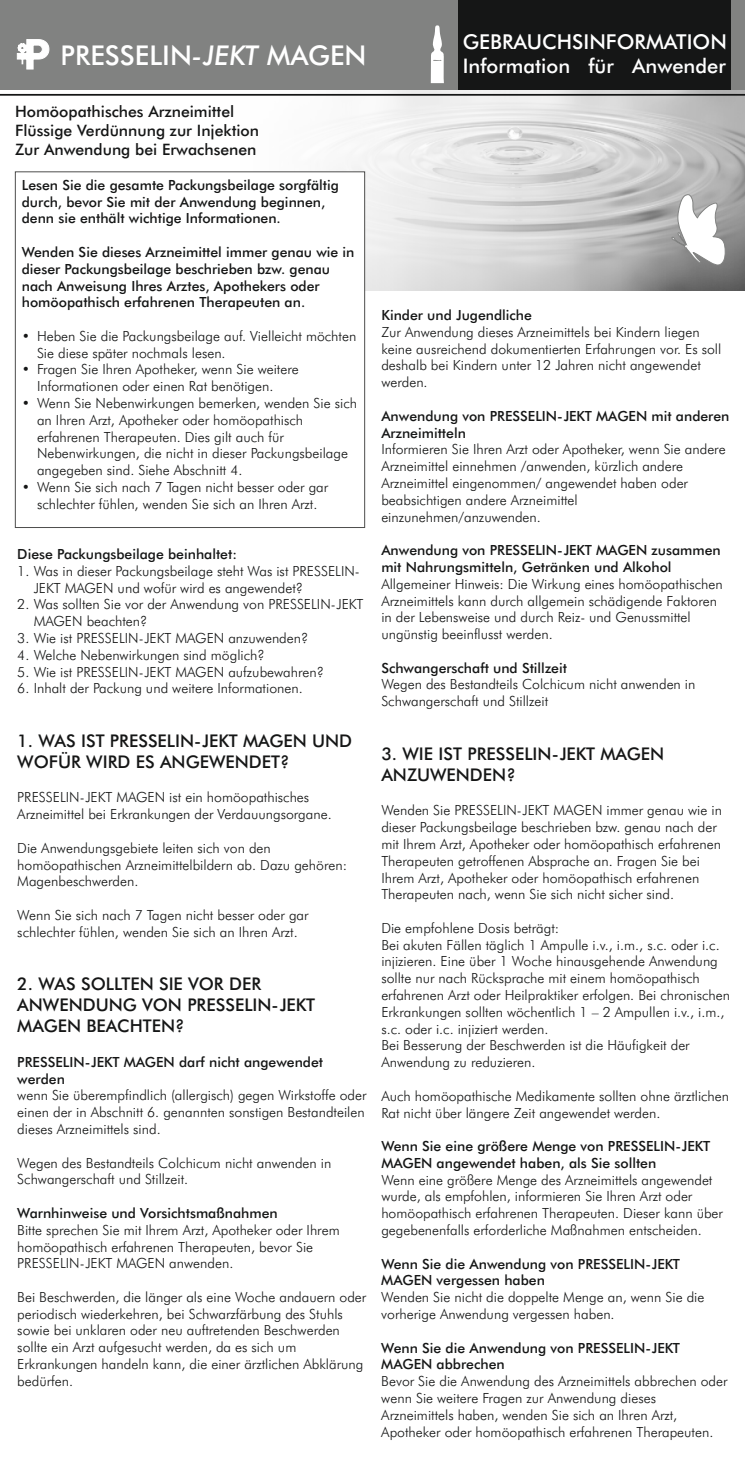
<style>
.page{position:relative;width:745px;height:1464px;background:#fff}
.page>*{position:absolute;margin:0;border:0;box-sizing:border-box;transform-origin:0 0}
.t1{font:500 27.3px "Futura BT";color:#fff}
.t2{font:500 20.47px "Futura BT";color:#fff}
.t3{font:500 20.12px "Futura BT";color:#fff}
.t4{font:500 17.5px/21px "Futura BT";color:#151616}
.t5{font:500 15.75px/18.9px "Futura BT";color:#151616}
.t6{font:300 14px/16.8px "Futura BT";color:#151616}
.t7{font:500 14px/16.8px "Futura BT";color:#151616}
.s1{font-style:italic}
</style>
<div class="page">
<img style="left:224px;top:90px;width:520px;height:200px">
<div style="left:0;top:0;width:744px;height:90px;background:#818281"></div>
<div style="left:457px;top:0;width:273px;height:90px;background:#151616"></div>
<hr style="left:0;top:94px;width:744px;height:2px;background:#151616">
<svg style="left:17px;top:39px;width:32px;height:30px"></svg>
<svg style="left:671px;top:194px;width:54px;height:73px"></svg>
<svg style="left:430px;top:25px;width:13px;height:58px"></svg>
<div style="left:15px;top:171px;width:350px;height:357px;background:#fff;border:1px solid #4e4e4d"></div>
<h1 class="t1" style="left:60px;top:45px;width:307px">PRESSELIN<span class="s1">-JEKT</span> MAGEN</h1>
<p class="t5" style="left:15px;top:103px;width:245px">Homöopathisches Arzneimittel<br>Flüssige Verdünnung zur Injektion<br>Zur Anwendung bei Erwachsenen</p>
<p class="t7" style="left:22px;top:178px;width:318px">Lesen Sie die gesamte Packungsbeilage sorgfältig durch, bevor Sie mit der Anwendung beginnen, denn sie enthält wichtige Informationen.</p>
<p class="t7" style="left:22px;top:245px;width:334px">Wenden Sie dieses Arzneimittel immer genau wie in dieser Packungsbeilage beschrieben bzw. genau nach Anweisung Ihres Arztes, Apothekers oder homöopathisch erfahrenen Therapeuten an.</p>
<p class="t6" style="left:37px;top:329px;width:320px;text-indent:-15px">• Heben Sie die Packungsbeilage auf. Vielleicht möchten<br>Sie diese später nochmals lesen.</p>
<p class="t6" style="left:37px;top:362px;width:263px;text-indent:-15px">• Fragen Sie Ihren Apotheker, wenn Sie weitere<br>Informationen oder einen Rat benötigen.</p>
<p class="t6" style="left:37px;top:396px;width:321px;text-indent:-15px">• Wenn Sie Nebenwirkungen bemerken, wenden Sie sich an Ihren Arzt, Apotheker oder homöopathisch erfahrenen Therapeuten. Dies gilt auch für Nebenwirkungen, die nicht in dieser Packungsbeilage angegeben sind. Siehe Abschnitt 4.</p>
<p class="t6" style="left:22px;top:480px;width:308px;text-align:center">• Wenn Sie sich nach 7 Tagen nicht besser oder gar schlechter fühlen, wenden Sie sich an Ihren Arzt.</p>
<p class="t7" style="left:17px;top:547px;width:221px">Diese Packungsbeilage beinhaltet:</p>
<p class="t6" style="left:34px;top:564px;width:327px;text-indent:-16px">1. Was in dieser Packungsbeilage steht Was ist PRESSELIN-<br>JEKT MAGEN und wofür wird es angewendet?</p>
<p class="t6" style="left:34px;top:597px;width:331px;text-indent:-16px">2. Was sollten Sie vor der Anwendung von PRESSELIN-JEKT<br>MAGEN beachten?</p>
<p class="t6" style="left:17px;top:631px;width:292px">3. Wie ist PRESSELIN-JEKT MAGEN anzuwenden?</p>
<p class="t6" style="left:17px;top:647px;width:249px">4. Welche Nebenwirkungen sind möglich?</p>
<p class="t6" style="left:17px;top:664px;width:308px">5. Wie ist PRESSELIN-JEKT MAGEN aufzubewahren?</p>
<p class="t6" style="left:17px;top:681px;width:287px">6. Inhalt der Packung und weitere Informationen.</p>
<p class="t4" style="left:17px;top:732px;width:336px">1. WAS IST PRESSELIN-JEKT MAGEN UND<br>WOFÜR WIRD ES ANGEWENDET?</p>
<p class="t6" style="left:17px;top:790px;width:316px">PRESSELIN-JEKT MAGEN ist ein homöopathisches<br>Arzneimittel bei Erkrankungen der Verdauungsorgane.</p>
<p class="t6" style="left:17px;top:840px;width:331px">Die Anwendungsgebiete leiten sich von den homöopathischen Arzneimittelbildern ab. Dazu gehören:<br>Magenbeschwerden.</p>
<p class="t6" style="left:17px;top:908px;width:292px">Wenn Sie sich nach 7 Tagen nicht besser oder gar schlechter fühlen, wenden Sie sich an Ihren Arzt.</p>
<p class="t4" style="left:17px;top:975px;width:299px">2. WAS SOLLTEN SIE VOR DER<br>ANWENDUNG VON PRESSELIN-JEKT<br>MAGEN BEACHTEN?</p>
<p class="t7" style="left:17px;top:1054px;width:307px">PRESSELIN-JEKT MAGEN darf nicht angewendet werden</p>
<p class="t6" style="left:17px;top:1088px;width:350px">wenn Sie überempfindlich (allergisch) gegen Wirkstoffe oder einen der in Abschnitt 6. genannten sonstigen Bestandteilen dieses Arzneimittels sind.</p>
<p class="t6" style="left:17px;top:1155px;width:315px">Wegen des Bestandteils Colchicum nicht anwenden in<br>Schwangerschaft und Stillzeit.</p>
<p class="t7" style="left:17px;top:1205px;width:262px">Warnhinweise und Vorsichtsmaßnahmen</p>
<p class="t6" style="left:17px;top:1222px;width:324px">Bitte sprechen Sie mit Ihrem Arzt, Apotheker oder Ihrem homöopathisch erfahrenen Therapeuten, bevor Sie<br>PRESSELIN-JEKT MAGEN anwenden.</p>
<p class="t6" style="left:17px;top:1289px;width:350px">Bei Beschwerden, die länger als eine Woche andauern oder periodisch wiederkehren, bei Schwarzfärbung des Stuhls sowie bei unklaren oder neu auftretenden Beschwerden sollte ein Arzt aufgesucht werden, da es sich um Erkrankungen handeln kann, die einer ärztlichen Abklärung bedürfen.</p>
<h2 class="t2" style="left:462px;top:33px;width:265px">GEBRAUCHSINFORMATION</h2>
<h3 class="t3" style="left:462px;top:58px;width:264px">Information für Anwender</h3>
<p class="t7" style="left:381px;top:308px;width:152px">Kinder und Jugendliche</p>
<p class="t6" style="left:381px;top:325px;width:341px">Zur Anwendung dieses Arzneimittels bei Kindern liegen keine ausreichend dokumentierten Erfahrungen vor. Es soll deshalb bei Kindern unter 12 Jahren nicht angewendet werden.</p>
<p class="t7" style="left:381px;top:409px;width:349px">Anwendung von PRESSELIN-JEKT MAGEN mit anderen<br>Arzneimitteln</p>
<p class="t6" style="left:381px;top:442px;width:345px">Informieren Sie Ihren Arzt oder Apotheker, wenn Sie andere Arzneimittel einnehmen /anwenden, kürzlich andere Arzneimittel eingenommen/ angewendet haben oder beabsichtigen andere Arzneimittel einzunehmen/anzuwenden.</p>
<p class="t7" style="left:381px;top:543px;width:341px">Anwendung von PRESSELIN-JEKT MAGEN zusammen mit Nahrungsmitteln, Getränken und Alkohol</p>
<p class="t6" style="left:381px;top:576px;width:343px">Allgemeiner Hinweis: Die Wirkung eines homöopathischen Arzneimittels kann durch allgemein schädigende Faktoren in der Lebensweise und durch Reiz- und Genussmittel ungünstig beeinflusst werden.</p>
<p class="t7" style="left:381px;top:660px;width:187px">Schwangerschaft und Stillzeit</p>
<p class="t6" style="left:381px;top:677px;width:315px">Wegen des Bestandteils Colchicum nicht anwenden in<br>Schwangerschaft und Stillzeit</p>
<p class="t4" style="left:381px;top:745px;width:284px">3. WIE IST PRESSELIN-JEKT MAGEN<br>ANZUWENDEN?</p>
<p class="t6" style="left:381px;top:803px;width:342px">Wenden Sie PRESSELIN-JEKT MAGEN immer genau wie in dieser Packungsbeilage beschrieben bzw. genau nach der mit Ihrem Arzt, Apotheker oder homöopathisch erfahrenen Therapeuten getroffenen Absprache an. Fragen Sie bei Ihrem Arzt, Apotheker oder homöopathisch erfahrenen Therapeuten nach, wenn Sie sich nicht sicher sind.</p>
<p class="t6" style="left:381px;top:920px;width:350px">Die empfohlene Dosis beträgt:<br>Bei akuten Fällen täglich 1 Ampulle i.v., i.m., s.c. oder i.c. injizieren. Eine über 1 Woche hinausgehende Anwendung sollte nur nach Rücksprache mit einem homöopathisch erfahrenen Arzt oder Heilpraktiker erfolgen. Bei chronischen Erkrankungen sollten wöchentlich 1 – 2 Ampullen i.v., i.m., s.c. oder i.c. injiziert werden.<br>Bei Besserung der Beschwerden ist die Häufigkeit der Anwendung zu reduzieren.</p>
<p class="t6" style="left:381px;top:1088px;width:349px">Auch homöopathische Medikamente sollten ohne ärztlichen<br>Rat nicht über längere Zeit angewendet werden.</p>
<p class="t7" style="left:381px;top:1139px;width:330px">Wenn Sie eine größere Menge von PRESSELIN-JEKT<br>MAGEN angewendet haben, als Sie sollten</p>
<p class="t6" style="left:381px;top:1172px;width:343px">Wenn eine größere Menge des Arzneimittels angewendet wurde, als empfohlen, informieren Sie Ihren Arzt oder homöopathisch erfahrenen Therapeuten. Dieser kann über gegebenenfalls erforderliche Maßnahmen entscheiden.</p>
<p class="t7" style="left:381px;top:1256px;width:300px">Wenn Sie die Anwendung von PRESSELIN-JEKT<br>MAGEN vergessen haben</p>
<p class="t6" style="left:381px;top:1290px;width:324px">Wenden Sie nicht die doppelte Menge an, wenn Sie die vorherige Anwendung vergessen haben.</p>
<p class="t7" style="left:381px;top:1340px;width:300px">Wenn Sie die Anwendung von PRESSELIN-JEKT<br>MAGEN abbrechen</p>
<p class="t6" style="left:381px;top:1374px;width:347px">Bevor Sie die Anwendung des Arzneimittels abbrechen oder wenn Sie weitere Fragen zur Anwendung dieses Arzneimittels haben, wenden Sie sich an Ihren Arzt, Apotheker oder homöopathisch erfahrenen Therapeuten.</p>
</div>
